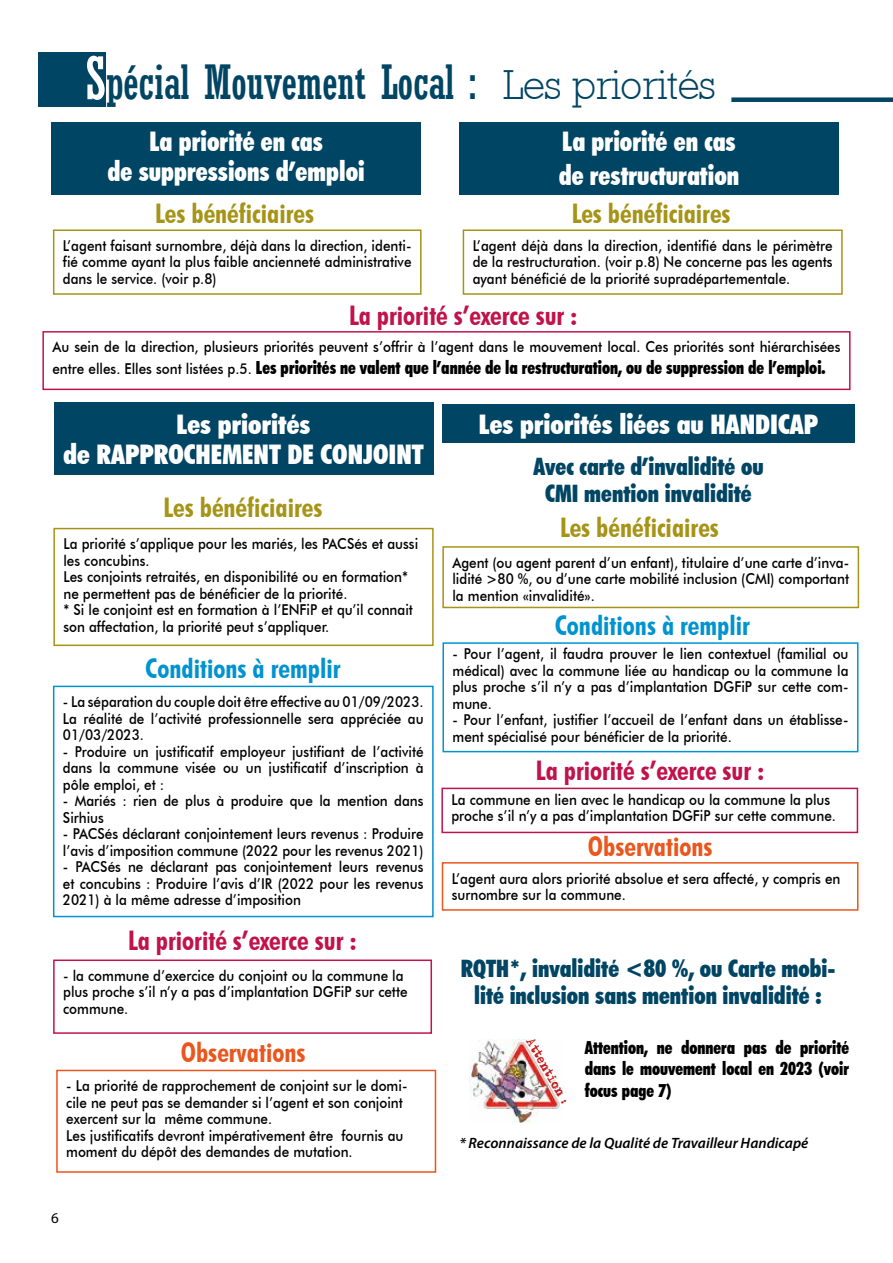
<style>
.page{position:relative;width:893px;height:1263px;background:#fff}
.page>*{position:absolute;margin:0;border:0;box-sizing:border-box;transform-origin:0 0}
.t1{font:46.2px "Astute Condensed S Si Condensed";letter-spacing:-.01em;color:#004563}
.t2{font:900 condensed 27px/30px "Futura BT";color:#fff;text-align:center;scale:.93 1}
.t3{font:700 condensed 27px "Futura BT";color:#c1134b}
.t4{font:700 condensed 27px "Futura BT";color:#a69417}
.t5{font:900 condensed 27px "Futura BT";color:#fff}
.t6{font:700 condensed 27px "Futura BT";color:#0093d0}
.t7{font:700 condensed 27px "Futura BT";color:#ea561d}
.t8{font:900 condensed 24px/27px "Futura BT";color:#004563;text-align:center;scale:.95 1}
.t9{font:900 condensed 18px/21.6px "Futura BT";color:#000;text-align:justify;scale:.9 1}
.t10{font:500 15px/16.5px "Futura BT";color:#000;scale:.9 1}
.t11{font:italic 600 15px "Myriad Pro";color:#000}
.t12{font:15px "Myriad Pro";color:#000}
.t13{font:11.4px "Adler";color:#c21718;scale:.95 1}
.s1{font-size:57.75px;color:#fff}
.s2{font-family:"Astute Light SSK";font-size:42px}
.s3{font-weight:500;font-stretch:normal;font-size:15px}
.s4{font-size:12px}
</style>
<div class="page">
<div style="left:442px;top:546px;width:417px;height:62px;border:2px solid #a69417"></div>
<div style="left:442px;top:642px;width:416px;height:110px;border:2px solid #0093d0"></div>
<div style="left:441px;top:788px;width:417px;height:45px;border:2px solid #c1134b"></div>
<div style="left:442px;top:862px;width:416px;height:49px;border:2px solid #ea561d"></div>
<div style="left:442px;top:404px;width:413px;height:39px;background:#004563"></div>
<div style="left:54px;top:402px;width:379px;height:73px;background:#004563"></div>
<div style="left:53px;top:528px;width:381px;height:118px;border:2px solid #a69417"></div>
<div style="left:53px;top:686px;width:381px;height:231px;border:2px solid #0093d0"></div>
<div style="left:53px;top:959px;width:379px;height:75px;border:2px solid #c1134b"></div>
<div style="left:56px;top:1070px;width:380px;height:103px;border:2px solid #ea561d"></div>
<div style="left:38px;top:52px;width:68px;height:54px;background:#004563"></div>
<div style="left:731px;top:97px;width:162px;height:5px;background:#004563"></div>
<div style="left:52px;top:122px;width:369px;height:72px;background:#004563"></div>
<div style="left:459px;top:122px;width:380px;height:72px;background:#004563"></div>
<div style="left:463px;top:229px;width:380px;height:66px;border:2px solid #a69417"></div>
<div style="left:53px;top:229px;width:369px;height:66px;border:2px solid #a69417"></div>
<div style="left:42px;top:331px;width:808px;height:59px;border:2px solid #c1134b"></div>
<img style="left:469px;top:1040px;width:91px;height:82px">
<h1 class="t1" style="left:85px;top:56px;width:632px"><span class="s1">S</span>pécial Mouvement Local : <span class="s2">Les priorités</span></h1>
<h2 class="t2" style="left:108px;top:126px;width:278px">La priorité en cas<br>de suppressions d’emploi</h2>
<h2 class="t2" style="left:559px;top:124px;width:196px;line-height:34.2px;text-align:left">La priorité en cas de restructuration</h2>
<h2 class="t4" style="left:572px;top:197px;width:160px">Les bénéficiaires</h2>
<p class="t10" style="left:473px;top:237px;width:401px;text-align:justify">L’agent déjà dans la direction, identifié dans le périmètre de la restructuration. (voir p.8) Ne concerne pas les agents ayant bénéficié de la priorité supradépartementale.</p>
<h2 class="t4" style="left:155px;top:197px;width:160px">Les bénéficiaires</h2>
<p class="t10" style="left:63px;top:237px;width:389px;text-align:justify">L’agent faisant surnombre, déjà dans la direction, identi&shy;fié comme ayant la plus faible ancienneté administrative dans le service. (voir p.8)</p>
<h2 class="t3" style="left:349px;top:299px;width:230px">La priorité s’exerce sur :</h2>
<p class="t10" style="left:52px;top:339px;width:877px">Au sein de la direction, plusieurs priorités peuvent s’offrir à l’agent dans le mouvement local. Ces priorités sont hiérarchisées</p>
<p class="t9" style="left:52px;top:357px;width:860px"><span class="s3">entre elles. Elles sont listées p.5.</span> Les priorités ne valent que l’année de la restructuration, ou de suppression de l’emploi.</p>
<h2 class="t5" style="left:177px;top:408px;width:135px">Les priorités</h2>
<h2 class="t5" style="left:479px;top:407px;width:341px">Les priorités liées au HANDICAP</h2>
<h2 class="t5" style="left:63px;top:438px;width:362px">de RAPPROCHEMENT DE CONJOINT</h2>
<h2 class="t4" style="left:164px;top:491px;width:160px">Les bénéficiaires</h2>
<p class="t10" style="left:63px;top:535px;width:396px">La priorité s’applique pour les mariés, les PACSés et aussi les concubins.<br>Les conjoints retraités, en disponibilité ou en formation* ne permettent pas de bénéficier de la priorité.<br>* Si le conjoint est en formation à l’ENFiP et qu’il connait son affectation, la priorité peut s’appliquer.</p>
<h2 class="t6" style="left:145px;top:652px;width:197px">Conditions à remplir</h2>
<p class="t10" style="left:63px;top:693px;width:402px;text-align:justify">- La séparation du couple doit être effective au 01/09/2023.<br>La réalité de l’activité professionnelle sera appréciée au 01/03/2023.</p>
<p class="t10" style="left:63px;top:743px;width:402px;text-align:justify">- Produire un justificatif employeur justifiant de l’activité dans la commune visée ou un justificatif d’inscription à pôle emploi, et :</p>
<p class="t10" style="left:63px;top:792px;width:402px">- Mariés : rien de plus à produire que la mention dans<br>Sirhius</p>
<p class="t10" style="left:63px;top:825px;width:402px">- PACSés déclarant conjointement leurs revenus : Produire l’avis d’imposition commune (2022 pour les revenus 2021)</p>
<p class="t10" style="left:63px;top:858px;width:402px;text-align:justify">- PACSés ne déclarant pas conjointement leurs revenus et concubins : Produire l’avis d’IR (2022 pour les revenus 2021) à la même adresse d’imposition</p>
<h2 class="t3" style="left:128px;top:924px;width:230px">La priorité s’exerce sur :</h2>
<p class="t10" style="left:63px;top:967px;width:384px">- la commune d’exercice du conjoint ou la commune la plus proche s’il n’y a pas d’implantation DGFiP sur cette commune.</p>
<h2 class="t7" style="left:181px;top:1036px;width:126px">Observations</h2>
<p class="t10" style="left:66px;top:1077px;width:381px">- La priorité de rapprochement de conjoint sur le domi&shy;cile ne peut pas se demander si l’agent et son conjoint exercent sur la même commune.<br>Les justificatifs devront impérativement être fournis au moment du dépôt des demandes de mutation.</p>
<h3 class="t8" style="left:533px;top:453px;width:244px">Avec carte d’invalidité ou<br>CMI mention invalidité</h3>
<h2 class="t4" style="left:560px;top:511px;width:160px">Les bénéficiaires</h2>
<p class="t10" style="left:452px;top:554px;width:442px;text-align:justify">Agent (ou agent parent d’un enfant), titulaire d’une carte d’inva&shy;lidité &gt;80 %, ou d’une carte mobilité inclusion (CMI) comportant la mention «invalidité».</p>
<h2 class="t6" style="left:555px;top:609px;width:197px">Conditions à remplir</h2>
<p class="t10" style="left:452px;top:646px;width:441px;text-align:justify">- Pour l’agent, il faudra prouver le lien contextuel (familial ou médical) avec la commune liée au handicap ou la commune la plus proche s’il n’y a pas d’implantation DGFiP sur cette com&shy;mune.</p>
<p class="t10" style="left:452px;top:712px;width:441px">- Pour l’enfant, justifier l’accueil de l’enfant dans un établisse&shy;ment spécialisé pour bénéficier de la priorité.</p>
<h2 class="t3" style="left:536px;top:754px;width:230px">La priorité s’exerce sur :</h2>
<p class="t10" style="left:451px;top:791px;width:429px">La commune en lien avec le handicap ou la commune la plus proche s’il n’y a pas d’implantation DGFiP sur cette commune.</p>
<h2 class="t7" style="left:588px;top:830px;width:126px">Observations</h2>
<p class="t10" style="left:452px;top:870px;width:433px">L’agent aura alors priorité absolue et sera affecté, y compris en surnombre sur la commune.</p>
<h3 class="t8" style="left:461px;top:955px;width:396px">RQTH*, invalidité &lt;80 %, ou Carte mobi&shy;lité inclusion sans mention invalidité :</h3>
<p class="t13" style="left:534px;top:1036px;width:79px;rotate:60deg">Attention <span class="s4">:</span></p>
<p class="t9" style="left:585px;top:1036px;width:295px">Attention, ne donnera pas de priorité dans le mouvement local en 2023 (voir focus page 7)</p>
<p class="t11" style="left:459px;top:1133px;width:351px">* Reconnaissance de la Qualité de Travailleur Handicapé</p>
<p class="t12" style="left:51px;top:1209px;width:9px">6</p>
</div>
